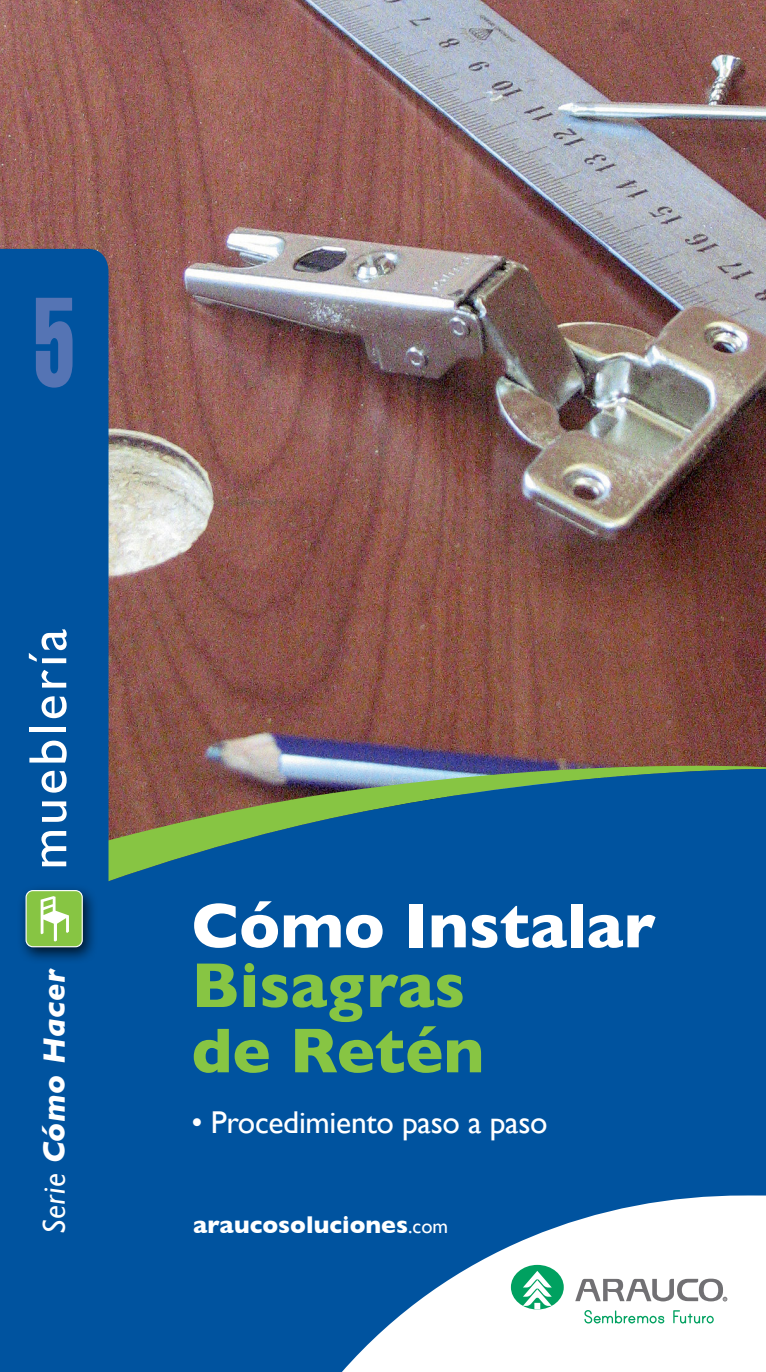
<style>
.page{position:relative;width:766px;height:1372px;background:#fff}
.page>*{position:absolute;margin:0;border:0;box-sizing:border-box;transform-origin:0 0}
.t1{font:123.75px "Helvetica LT Std Comp";color:#5574b4;scale:.7 1}
.t2{font:700 64.12px/65.2px "Gill Sans";color:#87c543}
.t3{font:700 64.12px "Gill Sans";color:#fff}
.t4{font:54px "Gill Sans";letter-spacing:.06em;color:#fff}
.t5{font:31.5px "Gill Sans";letter-spacing:-.01em;color:#fff}
.t6{font:italic 700 31.5px "Gill Sans";letter-spacing:.02em;color:#fff}
.t7{font:700 24.75px "Gill Sans";color:#fff}
.s1{font-weight:400}
.s2{font-weight:400;font-size:20.25px}
</style>
<div class="page">
<img style="left:0;top:0;width:765px;height:753px">
<img style="left:108px;top:753px;width:657px;height:11px">
<svg style="left:0;top:764px;width:765px;height:607px;background:#0a5899"></svg>
<div style="left:0;top:249px;width:108px;height:814px;background:#00539f"></div>
<div style="left:16px;top:883px;width:82px;height:82px;background:#000;opacity:.75"></div>
<div style="left:26px;top:890px;width:56px;height:56px;background:#87c543;border-radius:7px"></div>
<div style="left:26px;top:890px;width:57px;height:57px;border:1px solid #fff;border-radius:7px"></div>
<svg style="left:41px;top:896px;width:28px;height:45px"></svg>
<svg style="left:316px;top:1195px;width:449px;height:176px"></svg>
<svg style="left:575px;top:1278px;width:151px;height:23px"></svg>
<svg style="left:584px;top:1309px;width:80px;height:14px"></svg>
<svg style="left:673px;top:1310px;width:40px;height:13px"></svg>
<div style="left:510px;top:1264px;width:53px;height:45px;background:#00a160;border-radius:50%"></div>
<svg style="left:522px;top:1271px;width:29px;height:38px"></svg>
<h1 class="t1" style="left:34px;top:263px;width:59px">5</h1>
<h3 class="t4" style="left:16px;top:869px;width:242px;rotate:-90deg">mueblería</h3>
<p class="t6" style="left:36px;top:1234px;width:267px;rotate:-90deg"><span class="s1">Serie</span> Cómo Hacer</p>
<h2 class="t3" style="left:191px;top:888px;width:465px">Cómo Instalar</h2>
<h2 class="t2" style="left:191px;top:952px;width:294px">Bisagras de Retén</h2>
<p class="t5" style="left:191px;top:1103px;width:357px">• Procedimiento paso a paso</p>
<p class="t7" style="left:193px;top:1209px;width:256px">araucosoluciones<span class="s2">.com</span></p>
</div>
